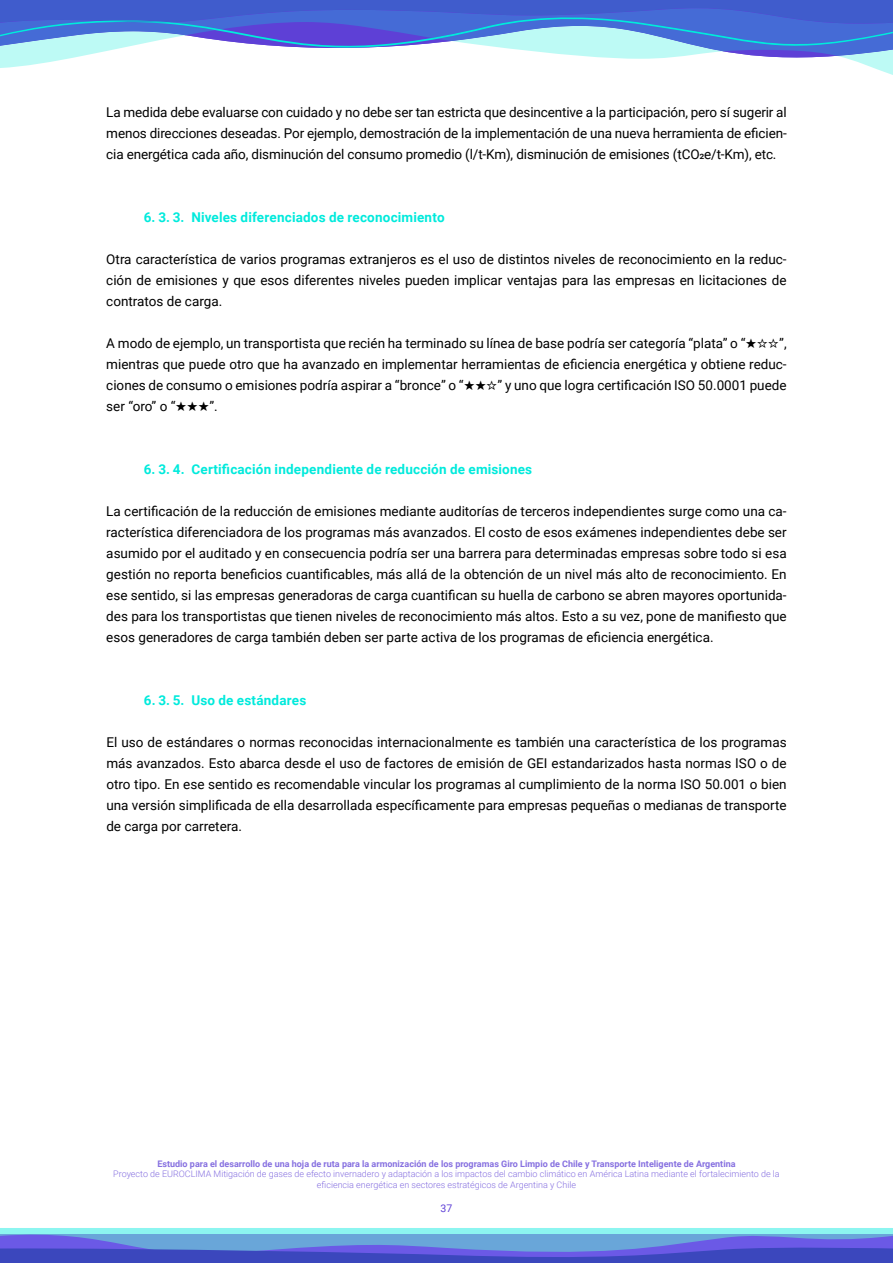
<style>
.page{position:relative;width:893px;height:1263px;background:#fff}
.page>*{position:absolute;margin:0;border:0;box-sizing:border-box;transform-origin:0 0}
.t1{font:13.5px/21px "Roboto";color:#000;text-align:justify}
.t2{font:700 13.5px "Roboto";letter-spacing:.01em;color:#00eadc}
.t3{font:10.5px "Roboto";color:#5e40d6}
.t4{font:300 9px/10.5px "Roboto";color:#8670e0;text-align:center}
.t5{font:700 9px "Roboto";color:#8670e0}
</style>
<div class="page">
<svg style="left:0;top:0;width:893px;height:75px"></svg>
<svg style="left:0;top:1228px;width:893px;height:35px;background:#6085d6"></svg>
<p class="t1" style="left:106px;top:101px;width:682px">La medida debe evaluarse con cuidado y no debe ser tan estricta que desincentive a la participación, pero sí sugerir al menos direcciones deseadas. Por ejemplo, demostración de la implementación de una nueva herramienta de eficien&shy;cia energética cada año, disminución del consumo promedio (l/t-Km), disminución de emisiones (tCO2e/t-Km), etc.</p>
<p class="t2" style="left:144px;top:208px;width:302px">6. 3. 3. Niveles diferenciados de reconocimiento</p>
<p class="t1" style="left:106px;top:248px;width:682px">Otra característica de varios programas extranjeros es el uso de distintos niveles de reconocimiento en la reduc&shy;ción de emisiones y que esos diferentes niveles pueden implicar ventajas para las empresas en licitaciones de contratos de carga.</p>
<p class="t1" style="left:106px;top:332px;width:682px">A modo de ejemplo, un transportista que recién ha terminado su línea de base podría ser categoría “plata” o “★☆☆”, mientras que puede otro que ha avanzado en implementar herramientas de eficiencia energética y obtiene reduc&shy;ciones de consumo o emisiones podría aspirar a “bronce” o “★★☆” y uno que logra certificación ISO 50.0001 puede ser “oro” o “★★★”.</p>
<p class="t2" style="left:144px;top:460px;width:390px">6. 3. 4. Certificación independiente de reducción de emisiones</p>
<p class="t1" style="left:106px;top:500px;width:682px">La certificación de la reducción de emisiones mediante auditorías de terceros independientes surge como una ca&shy;racterística diferenciadora de los programas más avanzados. El costo de esos exámenes independientes debe ser asumido por el auditado y en consecuencia podría ser una barrera para determinadas empresas sobre todo si esa gestión no reporta beneficios cuantificables, más allá de la obtención de un nivel más alto de reconocimiento. En ese sentido, si las empresas generadoras de carga cuantifican su huella de carbono se abren mayores oportunida&shy;des para los transportistas que tienen niveles de reconocimiento más altos. Esto a su vez, pone de manifiesto que esos generadores de carga también deben ser parte activa de los programas de eficiencia energética.</p>
<p class="t2" style="left:144px;top:691px;width:164px">6. 3. 5. Uso de estándares</p>
<p class="t1" style="left:106px;top:731px;width:682px">El uso de estándares o normas reconocidas internacionalmente es también una característica de los programas más avanzados. Esto abarca desde el uso de factores de emisión de GEI estandarizados hasta normas ISO o de otro tipo. En ese sentido es recomendable vincular los programas al cumplimiento de la norma ISO 50.001 o bien una versión simplificada de ella desarrollada específicamente para empresas pequeñas o medianas de transporte de carga por carretera.</p>
<p class="t5" style="left:157px;top:1157px;width:580px">Estudio para el desarrollo de una hoja de ruta para la armonización de los programas Giro Limpio de Chile y Transporte Inteligente de Argentina</p>
<p class="t4" style="left:113px;top:1168px;width:668px">Proyecto de EUROCLIMA Mitigación de gases de efecto invernadero y adaptación a los impactos del cambio climático en América Latina mediante el fortalecimiento de la eficiencia energética en sectores estratégicos de Argentina y Chile</p>
<p class="t3" style="left:441px;top:1201px;width:13px">37</p>
</div>
